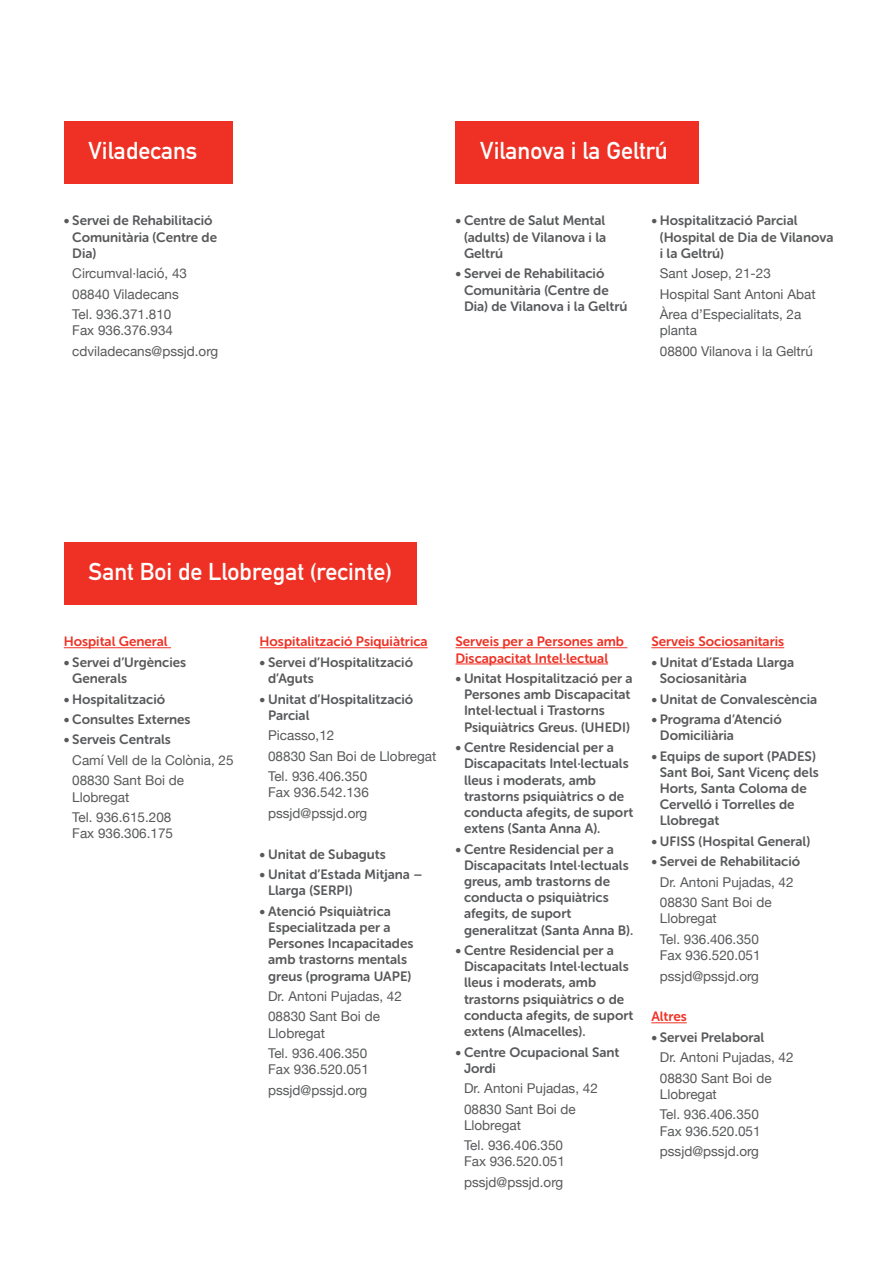
<style>
.page{position:relative;width:893px;height:1263px;background:#fff}
.page>*{position:absolute;margin:0;border:0;box-sizing:border-box;transform-origin:0 0}
.t1{font:24px "DIN Mittelschrift Std";color:#fff}
.t2{font:13.5px/16.2px "Museo Sans Rounded 700";color:#58595b}
.t3{font:13.5px/20.4px "Helvetica Neue";color:#58595b}
.t4{font:13.5px/16.2px "Museo Sans Rounded 700";color:#ee3124}
</style>
<div class="page">
<hr style="left:64px;top:647px;width:107px;height:1px;background:#ee3124">
<hr style="left:260px;top:647px;width:168px;height:1px;background:#ee3124">
<hr style="left:455px;top:647px;width:172px;height:1px;background:#ee3124">
<hr style="left:455px;top:664px;width:153px;height:1px;background:#ee3124">
<hr style="left:651px;top:647px;width:133px;height:1px;background:#ee3124">
<hr style="left:651px;top:1022px;width:36px;height:1px;background:#ee3124">
<div style="left:64px;top:121px;width:168px;height:62px;background:#ee3124"></div>
<div style="left:64px;top:542px;width:353px;height:62px;background:#ee3124"></div>
<div style="left:455px;top:121px;width:244px;height:62px;background:#ee3124"></div>
<h1 class="t1" style="left:89px;top:136px;width:110px">Viladecans</h1>
<p class="t2" style="left:72px;top:213px;width:146px;text-indent:-9px">• Servei de Rehabilitació<br>Comunitària (Centre de<br>Dia)</p>
<p class="t3" style="left:72px;top:264px;width:116px">Circumval·lació, 43<br>08840 Viladecans<br>Tel. 936.371.810</p>
<p class="t3" style="left:72px;top:321px;width:147px">Fax 936.376.934 cdviladecans@pssjd.org</p>
<h1 class="t1" style="left:480px;top:136px;width:189px">Vilanova i la Geltrú</h1>
<p class="t2" style="left:464px;top:213px;width:144px;text-align:justify;text-indent:-9px">• Centre de Salut Mental (adults) de Vilanova i la Geltrú</p>
<p class="t2" style="left:464px;top:266px;width:165px;text-indent:-9px">• Servei de Rehabilitació<br>Comunitària (Centre de<br>Dia) de Vilanova i la Geltrú</p>
<p class="t2" style="left:660px;top:213px;width:175px;text-indent:-9px">• Hospitalització Parcial (Hospital de Dia de Vilanova i la Geltrú)</p>
<p class="t3" style="left:660px;top:264px;width:157px">Sant Josep, 21-23<br>Hospital Sant Antoni Abat<br>Àrea d’Especialitats, 2a</p>
<p class="t3" style="left:660px;top:321px;width:155px">planta<br>08800 Vilanova i la Geltrú</p>
<h1 class="t1" style="left:89px;top:557px;width:305px">Sant Boi de Llobregat (recinte)</h1>
<p class="t4" style="left:64px;top:634px;width:105px">Hospital General</p>
<p class="t2" style="left:72px;top:654px;width:115px;text-indent:-9px">• Servei d’Urgències<br>Generals</p>
<p class="t2" style="left:64px;top:691px;width:103px">• Hospitalització</p>
<p class="t2" style="left:64px;top:711px;width:128px">• Consultes Externes</p>
<p class="t2" style="left:64px;top:732px;width:109px">• Serveis Centrals</p>
<p class="t3" style="left:72px;top:751px;width:163px">Camí Vell de la Colònia, 25<br>08830 Sant Boi de</p>
<p class="t3" style="left:72px;top:787px;width:101px">Llobregat<br>Tel. 936.615.208</p>
<p class="t3" style="left:72px;top:824px;width:102px">Fax 936.306.175</p>
<p class="t4" style="left:260px;top:634px;width:170px">Hospitalització Psiquiàtrica</p>
<p class="t2" style="left:268px;top:654px;width:146px;text-indent:-9px">• Servei d’Hospitalització d’Aguts</p>
<p class="t2" style="left:268px;top:691px;width:147px;text-indent:-9px">• Unitat d’Hospitalització<br>Parcial</p>
<p class="t3" style="left:268px;top:726px;width:170px">Picasso,12<br>08830 San Boi de Llobregat<br>Tel. 936.406.350</p>
<p class="t3" style="left:268px;top:783px;width:102px">Fax 936.542.136 pssjd@pssjd.org</p>
<p class="t2" style="left:260px;top:846px;width:128px">• Unitat de Subaguts</p>
<p class="t2" style="left:268px;top:866px;width:156px;text-indent:-9px">• Unitat d’Estada Mitjana –<br>Llarga (SERPI)</p>
<p class="t2" style="left:268px;top:903px;width:147px;text-indent:-9px">• Atenció Psiquiàtrica<br>Especialitzada per a<br>Persones Incapacitades amb trastorns mentals greus (programa UAPE)</p>
<p class="t3" style="left:268px;top:987px;width:135px">Dr. Antoni Pujadas, 42<br>08830 Sant Boi de</p>
<p class="t3" style="left:268px;top:1023px;width:101px">Llobregat<br>Tel. 936.406.350</p>
<p class="t3" style="left:268px;top:1060px;width:102px">Fax 936.520.051 pssjd@pssjd.org</p>
<p class="t4" style="left:455px;top:634px;width:170px">Serveis per a Persones amb<br>Discapacitat Intel·lectual</p>
<p class="t2" style="left:464px;top:670px;width:170px;text-indent:-9px">• Unitat Hospitalització per a<br>Persones amb Discapacitat<br>Intel·lectual i Trastorns<br>Psiquiàtrics Greus. (UHEDI)</p>
<p class="t2" style="left:464px;top:739px;width:171px;text-indent:-9px">• Centre Residencial per a<br>Discapacitats Intel·lectuals lleus i moderats, amb trastorns psiquiàtrics o de conducta afegits, de suport extens (Santa Anna A).</p>
<p class="t2" style="left:464px;top:841px;width:171px;text-indent:-9px">• Centre Residencial per a<br>Discapacitats Intel·lectuals greus, amb trastorns de conducta o psiquiàtrics afegits, de suport generalitzat (Santa Anna B).</p>
<p class="t2" style="left:464px;top:942px;width:171px;text-indent:-9px">• Centre Residencial per a<br>Discapacitats Intel·lectuals lleus i moderats, amb trastorns psiquiàtrics o de conducta afegits, de suport extens (Almacelles).</p>
<p class="t2" style="left:464px;top:1044px;width:157px;text-indent:-9px">• Centre Ocupacional Sant<br>Jordi</p>
<p class="t3" style="left:464px;top:1079px;width:135px">Dr. Antoni Pujadas, 42<br>08830 Sant Boi de</p>
<p class="t3" style="left:464px;top:1115px;width:101px">Llobregat<br>Tel. 936.406.350</p>
<p class="t3" style="left:464px;top:1152px;width:102px">Fax 936.520.051 pssjd@pssjd.org</p>
<p class="t4" style="left:651px;top:634px;width:134px">Serveis Sociosanitaris</p>
<p class="t2" style="left:660px;top:654px;width:136px;text-indent:-9px">• Unitat d’Estada Llarga<br>Sociosanitària</p>
<p class="t2" style="left:651px;top:691px;width:167px">• Unitat de Convalescència</p>
<p class="t2" style="left:660px;top:711px;width:123px;text-indent:-9px">• Programa d’Atenció<br>Domiciliària</p>
<p class="t2" style="left:660px;top:748px;width:160px;text-indent:-9px">• Equips de suport (PADES)<br>Sant Boi, Sant Vicenç dels<br>Horts, Santa Coloma de<br>Cervelló i Torrelles de<br>Llobregat</p>
<p class="t2" style="left:651px;top:833px;width:160px">• UFISS (Hospital General)</p>
<p class="t2" style="left:651px;top:854px;width:150px">• Servei de Rehabilitació</p>
<p class="t3" style="left:660px;top:872px;width:135px">Dr. Antoni Pujadas, 42<br>08830 Sant Boi de</p>
<p class="t3" style="left:660px;top:909px;width:101px">Llobregat<br>Tel. 936.406.350</p>
<p class="t3" style="left:660px;top:946px;width:102px">Fax 936.520.051 pssjd@pssjd.org</p>
<p class="t4" style="left:651px;top:1009px;width:37px">Altres</p>
<p class="t2" style="left:651px;top:1029px;width:115px">• Servei Prelaboral</p>
<p class="t3" style="left:660px;top:1048px;width:135px">Dr. Antoni Pujadas, 42<br>08830 Sant Boi de</p>
<p class="t3" style="left:660px;top:1085px;width:101px">Llobregat<br>Tel. 936.406.350</p>
<p class="t3" style="left:660px;top:1121px;width:102px">Fax 936.520.051 pssjd@pssjd.org</p>
</div>
